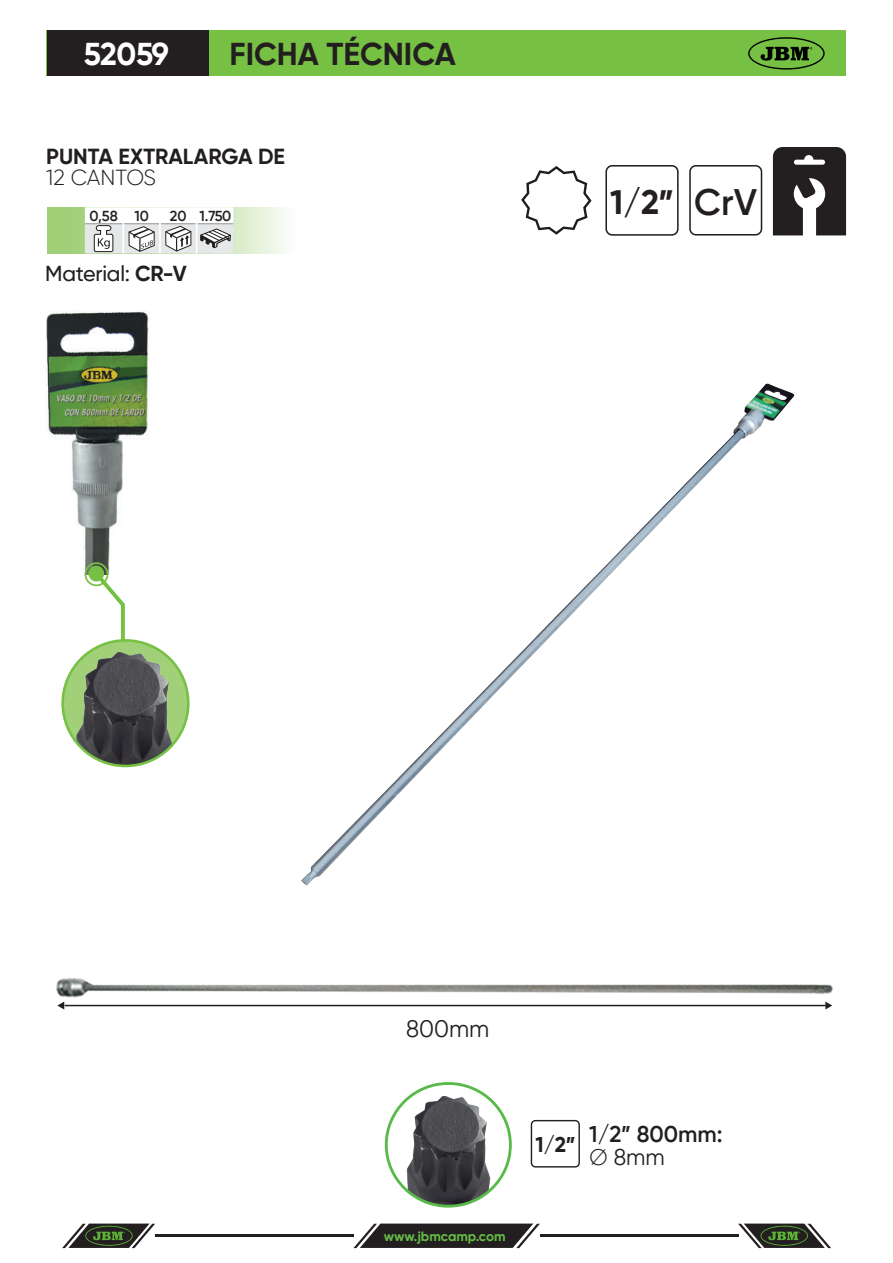
<style>
.page{position:relative;width:893px;height:1263px;background:#fff}
.page>*{position:absolute;margin:0;border:0;box-sizing:border-box;transform-origin:0 0}
.t1{font:600 36.9px "Gilroy";color:#231f20}
._1_2____recuadres{font:700 33.75px "Gilroy";color:#231f20}
.t2{font:700 31.5px "Gilroy";color:#231f20}
.t3{font:700 31.5px "Gilroy";letter-spacing:-.02em;color:#fff}
.Descripcions_recuadr{font:23.7px "Gilroy";color:#231f20}
.t4{font:600 22.8px/22.8px "Gilroy";color:#231f20}
.t5{font:700 21.75px/21px "Gilroy";color:#231f20}
.t6{font:500 21.6px "Gilroy";letter-spacing:-.01em;color:#231f20}
.t7{font:700 21.3px "Gilroy";color:#231f20}
.info_peso_y_cantidad{font:600 14.4px "Gilroy";letter-spacing:-.01em;color:#231f20}
.t8{font:700 13.5px "Gilroy";color:#65bc46}
.s1{font-weight:300}
.s2{font-weight:700}
.s3{font-weight:300;font-size:22.5px}
.s4{font-weight:400}
</style>
<div class="page">
<hr style="left:155px;top:1234px;width:198px;height:3px;background:#231f20">
<hr style="left:540px;top:1234px;width:198px;height:3px;background:#231f20">
<svg style="left:353px;top:1223px;width:187px;height:25px;background:#484546"></svg>
<svg style="left:62px;top:1223px;width:93px;height:25px"></svg>
<svg style="left:738px;top:1223px;width:93px;height:25px"></svg>
<svg style="left:47px;top:31px;width:799px;height:45px;background:#629b3a"></svg>
<img style="left:301px;top:383px;width:494px;height:503px">
<div style="left:689px;top:165px;width:73px;height:71px;border:2px solid #231f20;border-radius:6px"></div>
<svg style="left:773px;top:147px;width:73px;height:88px"></svg>
<div style="left:605px;top:165px;width:74px;height:71px;border:2px solid #231f20;border-radius:6px"></div>
<img style="left:404px;top:1096px;width:88px;height:110px">
<div style="left:385px;top:1082px;width:127px;height:125px;border:3px solid #58ba49;border-radius:50%"></div>
<div style="left:531px;top:1120px;width:49px;height:47px;border:1px solid #231f20;border-radius:4px"></div>
<svg style="left:47px;top:207px;width:239px;height:46px"></svg>
<svg style="left:521px;top:166px;width:70px;height:69px"></svg>
<hr style="left:65px;top:1005px;width:761px;height:1px;background:#231f20">
<svg style="left:57px;top:1001px;width:7px;height:8px"></svg>
<svg style="left:825px;top:1001px;width:7px;height:8px"></svg>
<img style="left:46px;top:311px;width:103px;height:263px">
<img style="left:55px;top:977px;width:778px;height:21px">
<div style="left:85px;top:562px;width:23px;height:24px;border:2px solid #76c043;border-radius:50%"></div>
<svg style="left:91px;top:568px;width:36px;height:78px"></svg>
<div style="left:88px;top:566px;width:16px;height:15px;background:#76c043;border-radius:50%"></div>
<div style="left:63px;top:640px;width:125px;height:126px;background:#a1d079;border-radius:50%"></div>
<img style="left:74px;top:651px;width:102px;height:115px">
<div style="left:61px;top:639px;width:129px;height:128px;border:3px solid #76c043;border-radius:50%"></div>
<p class="t3" style="left:84px;top:34px;width:87px">52059</p>
<p class="t2" style="left:229px;top:34px;width:228px">FICHA TÉCNICA</p>
<p class="t5" style="left:46px;top:146px;width:240px">PUNTA EXTRALARGA DE<br><span class="s1">12 CANTOS</span></p>
<p class="info_peso_y_cantidad" style="left:89px;top:207px;width:30px">0,58</p>
<p class="info_peso_y_cantidad" style="left:134px;top:207px;width:16px">10</p>
<p class="info_peso_y_cantidad" style="left:170px;top:207px;width:18px">20</p>
<p class="info_peso_y_cantidad" style="left:199px;top:207px;width:34px">1.750</p>
<p class="t6" style="left:45px;top:260px;width:143px">Material: <span class="s2">CR-V</span></p>
<p class="_1_2____recuadres" style="left:610px;top:181px;width:65px">1/2”</p>
<p class="t1" style="left:694px;top:179px;width:64px">CrV</p>
<p class="Descripcions_recuadr" style="left:406px;top:1014px;width:85px">800mm</p>
<p class="t8" style="left:384px;top:1228px;width:123px">www.jbmcamp.com</p>
<p class="t7" style="left:535px;top:1131px;width:42px">1/2”</p>
<p class="t4" style="left:589px;top:1123px;width:135px">1/2” 800mm:<br><span class="s3">Ø</span> <span class="s4">8mm</span></p>
</div>
